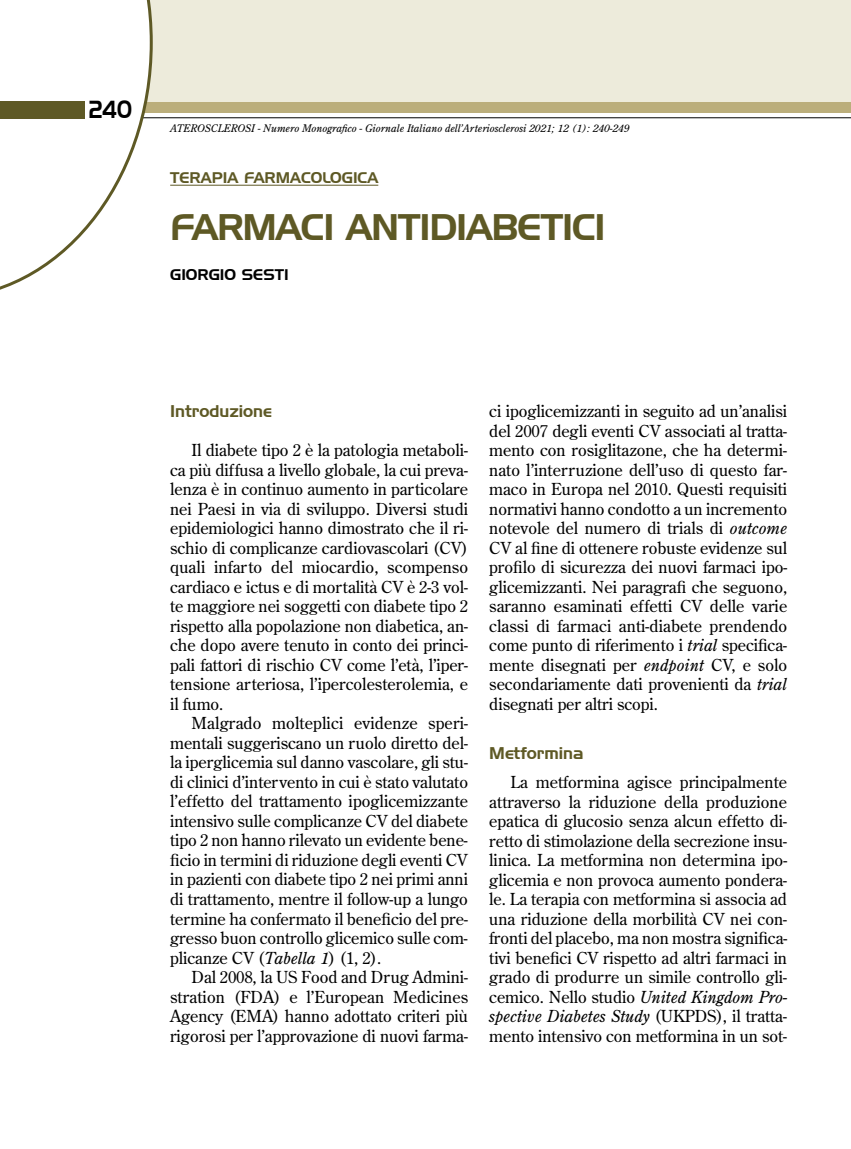
<style>
.page{position:relative;width:851px;height:1149px;background:#fff}
.page>*{position:absolute;margin:0;border:0;box-sizing:border-box;transform-origin:0 0}
.t1{font:36px "Handel Gothic BT";letter-spacing:-.03em;color:#5e5925}
.t2{font:24px "Handel Gothic BT";color:#000;scale:.8 1}
.t3{font:16.5px/19.5px "Century Old Style Std";color:#000;text-align:justify}
.t4{font:16.5px "Handel Gothic BT";letter-spacing:-.005em;color:#5e5925}
.t5{font:15px "Handel Gothic BT";color:#5e5925}
.t6{font:15px "Handel Gothic BT";color:#000}
.t7{font:italic 10.5px "Century Old Style Std";color:#000}
.s1{font-style:italic}
</style>
<div class="page">
<div style="left:0;top:0;width:850px;height:102px;background:#edebdb"></div>
<hr style="left:0;top:117px;width:850px;height:1px;background:#000">
<div style="left:0;top:102px;width:850px;height:11px;background:#bbae7b"></div>
<svg style="left:0;top:0;width:153px;height:290px"></svg>
<div style="left:0;top:101px;width:85px;height:17px;background:#5e5925"></div>
<hr style="left:170px;top:185px;width:208px;height:1px;background:#5e5925">
<h2 class="t2" style="left:89px;top:95px;width:55px">240</h2>
<p class="t7" style="left:170px;top:121px;width:460px">ATEROSCLEROSI - Numero Monografico - Giornale Italiano dell’Arteriosclerosi 2021; 12 (1): 240-249</p>
<p class="t5" style="left:170px;top:168px;width:209px">TERAPIA FARMACOLOGICA</p>
<h1 class="t1" style="left:170px;top:205px;width:437px">FARMACI ANTIDIABETICI</h1>
<p class="t6" style="left:170px;top:265px;width:120px">GIORGIO SESTI</p>
<p class="t4" style="left:170px;top:401px;width:103px">Introduzione</p>
<p class="t3" style="left:170px;top:440px;width:299px;text-indent:21px">Il diabete tipo 2 è la patologia metaboli&shy;ca più diffusa a livello globale, la cui preva&shy;lenza è in continuo aumento in particolare nei Paesi in via di sviluppo. Diversi studi epidemiologici hanno dimostrato che il ri&shy;schio di complicanze cardiovascolari (CV) quali infarto del miocardio, scompenso cardiaco e ictus e di mortalità CV è 2-3 vol&shy;te maggiore nei soggetti con diabete tipo 2 rispetto alla popolazione non diabetica, an&shy;che dopo avere tenuto in conto dei princi&shy;pali fattori di rischio CV come l’età, l’iper&shy;tensione arteriosa, l’ipercolesterolemia, e il fumo.</p>
<p class="t3" style="left:170px;top:713px;width:299px;text-indent:21px">Malgrado molteplici evidenze speri&shy;mentali suggeriscano un ruolo diretto del&shy;la iperglicemia sul danno vascolare, gli stu&shy;di clinici d’intervento in cui è stato valutato l’effetto del trattamento ipoglicemizzante intensivo sulle complicanze CV del diabete tipo 2 non hanno rilevato un evidente bene&shy;ficio in termini di riduzione degli eventi CV in pazienti con diabete tipo 2 nei primi anni di trattamento, mentre il follow-up a lungo termine ha confermato il beneficio del pre&shy;gresso buon controllo glicemico sulle com&shy;plicanze CV (<span class="s1">Tabella 1</span>) (1, 2).</p>
<p class="t3" style="left:170px;top:966px;width:299px;text-indent:21px">Dal 2008, la US Food and Drug Admini&shy;stration (FDA) e l’European Medicines Agency (EMA) hanno adottato criteri più rigorosi per l’approvazione di nuovi farma-</p>
<p class="t3" style="left:489px;top:401px;width:299px">ci ipoglicemizzanti in seguito ad un’analisi del 2007 degli eventi CV associati al tratta&shy;mento con rosiglitazone, che ha determi&shy;nato l’interruzione dell’uso di questo far&shy;maco in Europa nel 2010. Questi requisiti normativi hanno condotto a un incremento notevole del numero di trials di <span class="s1">outcome </span>CV al fine di ottenere robuste evidenze sul profilo di sicurezza dei nuovi farmaci ipo&shy;glicemizzanti. Nei paragrafi che seguono, saranno esaminati effetti CV delle varie classi di farmaci anti-diabete prendendo come punto di riferimento i <span class="s1">trial</span> specifica&shy;mente disegnati per <span class="s1">endpoint</span> CV, e solo secondariamente dati provenienti da <span class="s1">trial </span>disegnati per altri scopi.</p>
<p class="t4" style="left:489px;top:742px;width:96px">Metformina</p>
<p class="t3" style="left:489px;top:771px;width:299px;text-indent:21px">La metformina agisce principalmente attraverso la riduzione della produzione epatica di glucosio senza alcun effetto di&shy;retto di stimolazione della secrezione insu&shy;linica. La metformina non determina ipo&shy;glicemia e non provoca aumento pondera&shy;le. La terapia con metformina si associa ad una riduzione della morbilità CV nei con&shy;fronti del placebo, ma non mostra significa&shy;tivi benefici CV rispetto ad altri farmaci in grado di produrre un simile controllo gli&shy;cemico. Nello studio <span class="s1">United Kingdom Pro&shy;spective Diabetes Study</span> (UKPDS), il tratta&shy;mento intensivo con metformina in un sot-</p>
</div>
